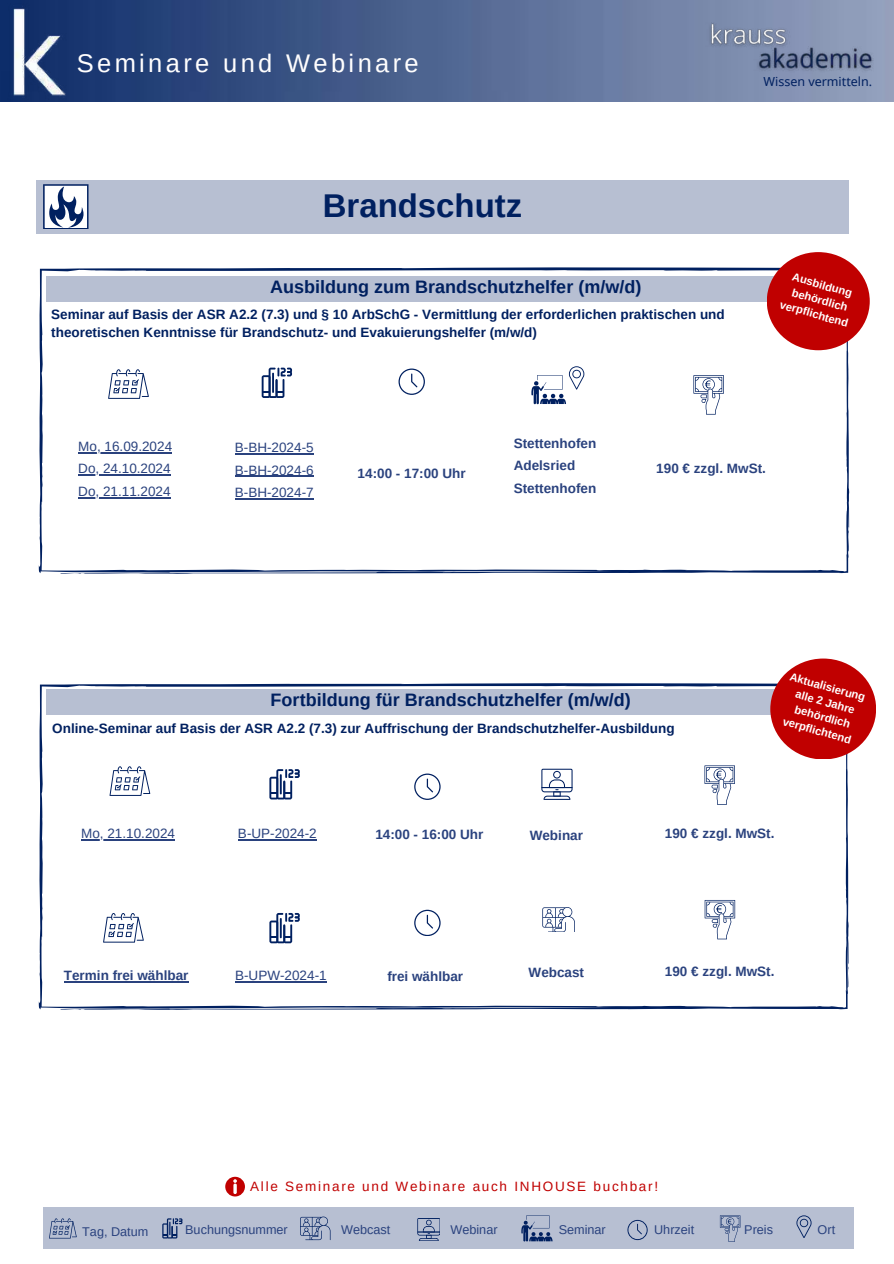
<style>
.page{position:relative;width:894px;height:1264px;background:#fff}
.page>*{position:absolute;margin:0;border:0;box-sizing:border-box;transform-origin:0 0}
.t1{font:700 32.85px "Arimo";color:#002060}
.t2{font:25.5px "Arimo";letter-spacing:.13em;color:#fffefe}
.t3{font:700 18px "Arimo";color:#002060}
.t4{font:700 13.5px/18px "Arimo";color:#002060}
.t5{font:700 13.5px/22.5px "Arimo";color:#2a427e}
.t6{font:13.5px/22.5px "Arimo";color:#2a427e;text-align:justify}
.t7{font:13.5px "Arimo";letter-spacing:.13em;color:#c00000}
.t8{font:12.6px "Arimo";color:#2a427e}
.t9{font:12.45px "Noto Sans";color:#002060}
.t10{font:700 11.25px/15px "Arimo";color:#fff;text-align:center}
</style>
<div class="page">
<div style="left:36px;top:180px;width:813px;height:53px;background:#b7bfd2"></div>
<svg style="left:39px;top:267px;width:810px;height:307px"></svg>
<div style="left:46px;top:276px;width:806px;height:25px;background:#b7bfd2"></div>
<svg style="left:108px;top:369px;width:41px;height:29px"></svg>
<svg style="left:261px;top:367px;width:31px;height:31px"></svg>
<svg style="left:398px;top:368px;width:26px;height:26px"></svg>
<svg style="left:693px;top:375px;width:30px;height:39px"></svg>
<svg style="left:225px;top:1176px;width:20px;height:20px"></svg>
<svg style="left:531px;top:366px;width:53px;height:38px"></svg>
<div style="left:43px;top:1207px;width:810px;height:42px;background:#b7bfd2"></div>
<svg style="left:49px;top:1218px;width:28px;height:20px"></svg>
<svg style="left:162px;top:1218px;width:20px;height:20px"></svg>
<svg style="left:417px;top:1218px;width:22px;height:22px"></svg>
<svg style="left:521px;top:1215px;width:31px;height:26px"></svg>
<svg style="left:627px;top:1219px;width:20px;height:20px"></svg>
<svg style="left:719px;top:1215px;width:21px;height:26px"></svg>
<svg style="left:796px;top:1215px;width:14px;height:22px"></svg>
<svg style="left:300px;top:1216px;width:30px;height:23px"></svg>
<svg style="left:43px;top:184px;width:45px;height:45px;background:#9da9c2"></svg>
<div style="left:766px;top:252px;width:103px;height:98px;background:#c00000;border-radius:50%"></div>
<svg style="left:39px;top:683px;width:809px;height:327px"></svg>
<div style="left:46px;top:689px;width:802px;height:26px;background:#b7bfd2"></div>
<svg style="left:109px;top:766px;width:41px;height:29px"></svg>
<svg style="left:269px;top:769px;width:31px;height:30px"></svg>
<svg style="left:414px;top:773px;width:26px;height:26px"></svg>
<svg style="left:704px;top:765px;width:30px;height:39px"></svg>
<svg style="left:541px;top:768px;width:31px;height:32px"></svg>
<div style="left:770px;top:658px;width:105px;height:101px;background:#c00000;border-radius:50%"></div>
<hr style="left:78px;top:452px;width:94px;height:1px;background:#2a427e">
<hr style="left:78px;top:474px;width:93px;height:1px;background:#2a427e">
<hr style="left:78px;top:497px;width:93px;height:1px;background:#2a427e">
<hr style="left:235px;top:453px;width:78px;height:1px;background:#2a427e">
<hr style="left:235px;top:475px;width:78px;height:2px;background:#2a427e">
<hr style="left:235px;top:498px;width:78px;height:1px;background:#2a427e">
<hr style="left:81px;top:839px;width:94px;height:1px;background:#2a427e">
<hr style="left:238px;top:839px;width:79px;height:1px;background:#2a427e">
<svg style="left:542px;top:907px;width:33px;height:24px"></svg>
<svg style="left:103px;top:913px;width:40px;height:29px"></svg>
<svg style="left:269px;top:913px;width:31px;height:30px"></svg>
<svg style="left:704px;top:900px;width:30px;height:39px"></svg>
<hr style="left:64px;top:981px;width:124px;height:1px;background:#2a427e">
<hr style="left:235px;top:981px;width:91px;height:1px;background:#2a427e">
<svg style="left:414px;top:909px;width:26px;height:26px"></svg>
<img style="left:0;top:0;width:893px;height:101px">
<img style="left:0;top:3px;width:96px;height:96px">
<img style="left:705px;top:17px;width:86px;height:34px">
<img style="left:753px;top:41px;width:126px;height:34px">
<h2 class="t2" style="left:77px;top:47px;width:343px">Seminare und Webinare</h2>
<p class="t9" style="left:763px;top:73px;width:110px">Wissen vermitteln.</p>
<h1 class="t1" style="left:323px;top:183px;width:201px">Brandschutz</h1>
<h3 class="t3" style="left:270px;top:275px;width:373px">Ausbildung zum Brandschutzhelfer (m/w/d)</h3>
<p class="t4" style="left:51px;top:305px;width:674px">Seminar auf Basis der ASR A2.2 (7.3) und § 10 ArbSchG - Vermittlung der erforderlichen praktischen und theoretischen Kenntnisse für Brandschutz- und Evakuierungshelfer (m/w/d)</p>
<p class="t10" style="left:790px;top:268px;width:72px;rotate:16deg">Ausbildung behördlich verpflichtend</p>
<p class="t6" style="left:78px;top:435px;width:95px">Mo, 16.09.2024<br>Do, 24.10.2024<br>Do, 21.11.2024</p>
<p class="t6" style="left:235px;top:436px;width:80px">B-BH-2024-5<br>B-BH-2024-6<br>B-BH-2024-7</p>
<p class="t5" style="left:513px;top:432px;width:84px">Stettenhofen<br>Adelsried<br>Stettenhofen</p>
<p class="t5" style="left:357px;top:462px;width:110px">14:00 - 17:00 Uhr</p>
<p class="t5" style="left:656px;top:457px;width:111px">190 € zzgl. MwSt.</p>
<h3 class="t3" style="left:270px;top:687px;width:361px">Fortbildung für Brandschutzhelfer (m/w/d)</h3>
<p class="t4" style="left:52px;top:719px;width:623px">Online-Seminar auf Basis der ASR A2.2 (7.3) zur Auffrischung der Brandschutzhelfer-Ausbildung</p>
<p class="t10" style="left:792px;top:669px;width:79px;rotate:16deg">Aktualisierung alle 2 Jahre behördlich verpflichtend</p>
<p class="t6" style="left:81px;top:822px;width:95px">Mo, 21.10.2024</p>
<p class="t6" style="left:238px;top:822px;width:80px">B-UP-2024-2</p>
<p class="t5" style="left:375px;top:823px;width:110px">14:00 - 16:00 Uhr</p>
<p class="t5" style="left:529px;top:823px;width:55px">Webinar</p>
<p class="t5" style="left:664px;top:822px;width:111px">190 € zzgl. MwSt.</p>
<p class="t5" style="left:64px;top:964px;width:126px">Termin frei wählbar</p>
<p class="t6" style="left:235px;top:964px;width:93px">B-UPW-2024-1</p>
<p class="t5" style="left:528px;top:961px;width:57px">Webcast</p>
<p class="t5" style="left:664px;top:960px;width:111px">190 € zzgl. MwSt.</p>
<p class="t5" style="left:387px;top:964px;width:77px">frei wählbar</p>
<p class="t7" style="left:250px;top:1177px;width:409px">Alle Seminare und Webinare auch INHOUSE buchbar!</p>
<p class="t8" style="left:82px;top:1223px;width:68px">Tag, Datum</p>
<p class="t8" style="left:185px;top:1221px;width:104px">Buchungsnummer</p>
<p class="t8" style="left:450px;top:1221px;width:49px">Webinar</p>
<p class="t8" style="left:654px;top:1221px;width:42px">Uhrzeit</p>
<p class="t8" style="left:744px;top:1221px;width:30px">Preis</p>
<p class="t8" style="left:341px;top:1221px;width:51px">Webcast</p>
<p class="t8" style="left:558px;top:1221px;width:49px">Seminar</p>
<p class="t8" style="left:817px;top:1221px;width:19px">Ort</p>
</div>
